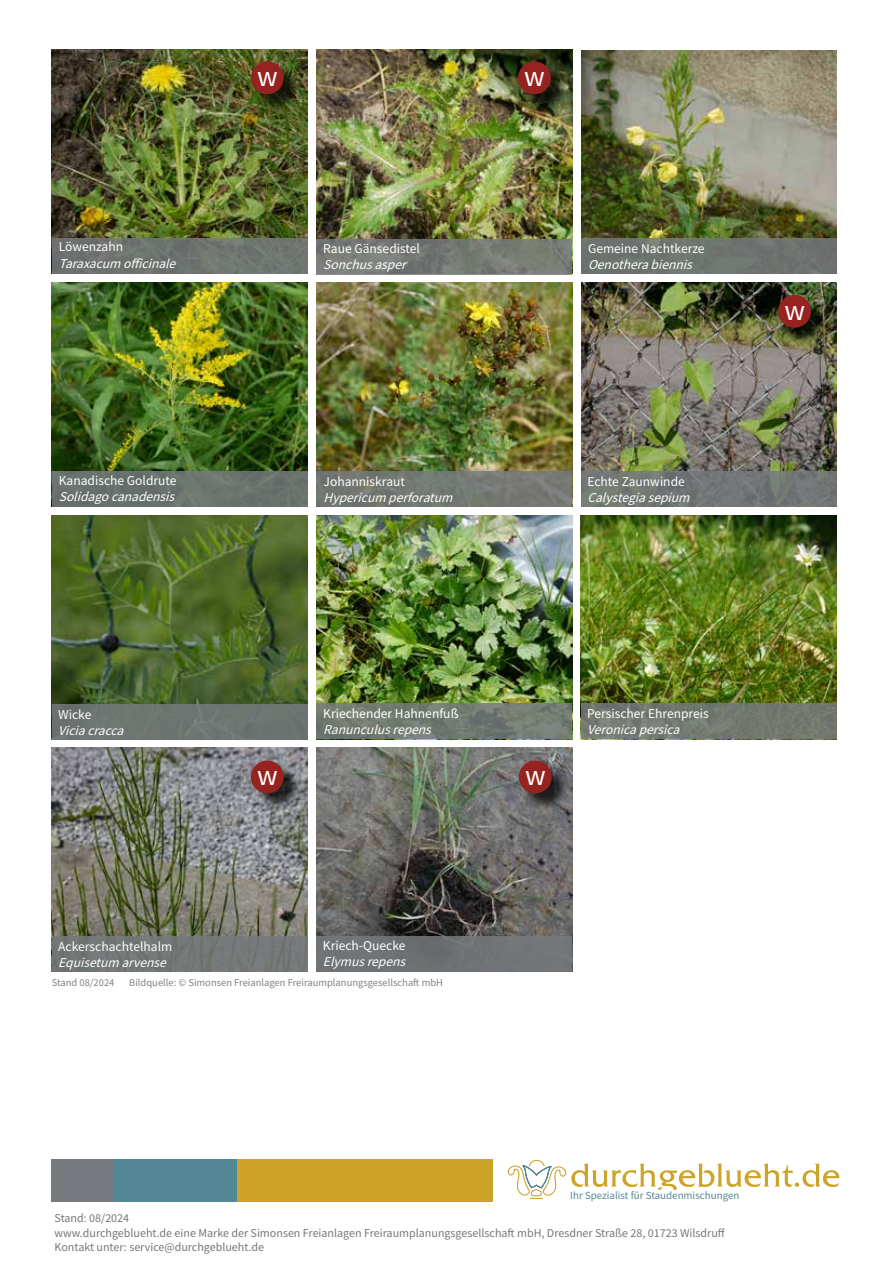
<style>
.page{position:relative;width:893px;height:1263px;background:#fff}
.page>*{position:absolute;margin:0;border:0;box-sizing:border-box;transform-origin:0 0}
.t1{font:28.8px "Source Sans Pro";color:#fff}
.t2{font:italic 13.5px "Source Sans Pro";color:#fff}
.t3{font:13.5px "Source Sans Pro";color:#fff}
.t4{font:12px/14.4px "Source Sans Pro";color:#757779}
.t5{font:10.95px "Source Sans Pro";color:#548695}
.t6{font:10.5px "Source Sans Pro";color:#808285}
</style>
<div class="page">
<img style="left:316px;top:515px;width:256px;height:188px">
<img style="left:581px;top:282px;width:256px;height:189px">
<img style="left:581px;top:50px;width:256px;height:188px">
<img style="left:52px;top:50px;width:256px;height:188px">
<img style="left:316px;top:748px;width:256px;height:188px">
<img style="left:52px;top:282px;width:256px;height:189px">
<img style="left:581px;top:515px;width:256px;height:188px">
<img style="left:52px;top:515px;width:256px;height:189px">
<img style="left:52px;top:748px;width:256px;height:188px">
<img style="left:317px;top:50px;width:255px;height:189px">
<img style="left:316px;top:282px;width:256px;height:224px">
<svg style="left:317px;top:239px;width:255px;height:35px;background:#767a75"></svg>
<div style="left:52px;top:238px;width:256px;height:36px;background:#6e736f"></div>
<div style="left:52px;top:936px;width:256px;height:36px;background:#767a7e"></div>
<div style="left:316px;top:936px;width:256px;height:36px;background:#707376"></div>
<div style="left:52px;top:704px;width:256px;height:35px;background:#6e7571"></div>
<svg style="left:316px;top:703px;width:256px;height:36px;background:#727b72"></svg>
<svg style="left:581px;top:703px;width:256px;height:36px;background:#737970"></svg>
<div style="left:52px;top:471px;width:256px;height:35px;background:#69726d"></div>
<div style="left:317px;top:471px;width:255px;height:36px;background:#747873"></div>
<div style="left:581px;top:471px;width:256px;height:36px;background:linear-gradient(to right,#747974,#717476)"></div>
<div style="left:581px;top:238px;width:256px;height:36px;background:#6e736f"></div>
<div style="left:51px;top:1159px;width:64px;height:42px;background:#767a7e"></div>
<div style="left:114px;top:1159px;width:127px;height:42px;background:#538696"></div>
<div style="left:237px;top:1159px;width:256px;height:42px;background:#cda328"></div>
<svg style="left:507px;top:1159px;width:332px;height:40px"></svg>
<div style="left:253px;top:64px;width:49px;height:49px;background:#000;opacity:.75"></div>
<div style="left:251px;top:61px;width:33px;height:33px;background:#962320;border-radius:50%"></div>
<div style="left:520px;top:64px;width:49px;height:49px;background:#000;opacity:.75"></div>
<div style="left:518px;top:61px;width:33px;height:33px;background:#962320;border-radius:50%"></div>
<div style="left:781px;top:297px;width:48px;height:49px;background:#000;opacity:.75"></div>
<div style="left:778px;top:295px;width:33px;height:33px;background:#962320;border-radius:50%"></div>
<div style="left:253px;top:763px;width:49px;height:49px;background:#000;opacity:.75"></div>
<div style="left:251px;top:760px;width:33px;height:33px;background:#962320;border-radius:50%"></div>
<div style="left:521px;top:763px;width:49px;height:49px;background:#000;opacity:.75"></div>
<div style="left:519px;top:760px;width:33px;height:33px;background:#962320;border-radius:50%"></div>
<p class="t3" style="left:59px;top:238px;width:66px">Löwenzahn</p>
<p class="t2" style="left:59px;top:254px;width:123px">Taraxacum officinale</p>
<p class="t3" style="left:59px;top:471px;width:119px">Kanadische Goldrute</p>
<p class="t2" style="left:59px;top:488px;width:122px">Solidagocanadensis</p>
<h1 class="t1" style="left:257px;top:58px;width:22px">w</h1>
<h1 class="t1" style="left:524px;top:58px;width:22px">w</h1>
<p class="t3" style="left:323px;top:240px;width:98px">Raue Gänsedistel</p>
<p class="t2" style="left:323px;top:256px;width:89px">Sonchusasper</p>
<p class="t3" style="left:588px;top:240px;width:118px">Gemeine Nachtkerze</p>
<p class="t2" style="left:588px;top:256px;width:110px">Oenotherabiennis</p>
<p class="t3" style="left:324px;top:473px;width:83px">Johanniskraut</p>
<p class="t2" style="left:324px;top:489px;width:135px">Hypericum perforatum</p>
<p class="t3" style="left:587px;top:473px;width:99px">Echte Zaunwinde</p>
<p class="t2" style="left:587px;top:489px;width:108px">Calystegiasepium</p>
<h1 class="t1" style="left:784px;top:292px;width:22px">w</h1>
<p class="t3" style="left:58px;top:705px;width:35px">Wicke</p>
<p class="t2" style="left:58px;top:722px;width:71px">Viciacracca</p>
<p class="t3" style="left:323px;top:705px;width:137px">Kriechender Hahnenfuß</p>
<p class="t2" style="left:323px;top:721px;width:114px">Ranunculusrepens</p>
<h1 class="t1" style="left:257px;top:757px;width:22px">w</h1>
<h1 class="t1" style="left:525px;top:757px;width:22px">w</h1>
<p class="t3" style="left:587px;top:705px;width:123px">Persischer Ehrenpreis</p>
<p class="t2" style="left:587px;top:721px;width:98px">Veronicapersica</p>
<p class="t3" style="left:58px;top:938px;width:116px">Ackerschachtelhalm</p>
<p class="t2" style="left:58px;top:954px;width:114px">Equisetum arvense</p>
<p class="t3" style="left:323px;top:936px;width:84px">Kriech-Quecke</p>
<p class="t2" style="left:323px;top:953px;width:88px">Elymusrepens</p>
<p class="t6" style="left:52px;top:976px;width:64px">Stand 08/2024</p>
<p class="t6" style="left:129px;top:976px;width:315px">Bildquelle: © Simonsen Freianlagen Freiraumplanungsgesellschaft mbH</p>
<p class="t5" style="left:570px;top:1188px;width:171px">Ihr Spezialist für Staudenmischungen</p>
<p class="t4" style="left:55px;top:1211px;width:672px">Stand: 08/2024<br>www.durchgeblueht.de eine Marke der Simonsen Freianlagen Freiraumplanungsgesellschaft mbH, Dresdner Straße 28, 01723 Wilsdruff<br>Kontakt unter: service@durchgeblueht.de</p>
</div>
